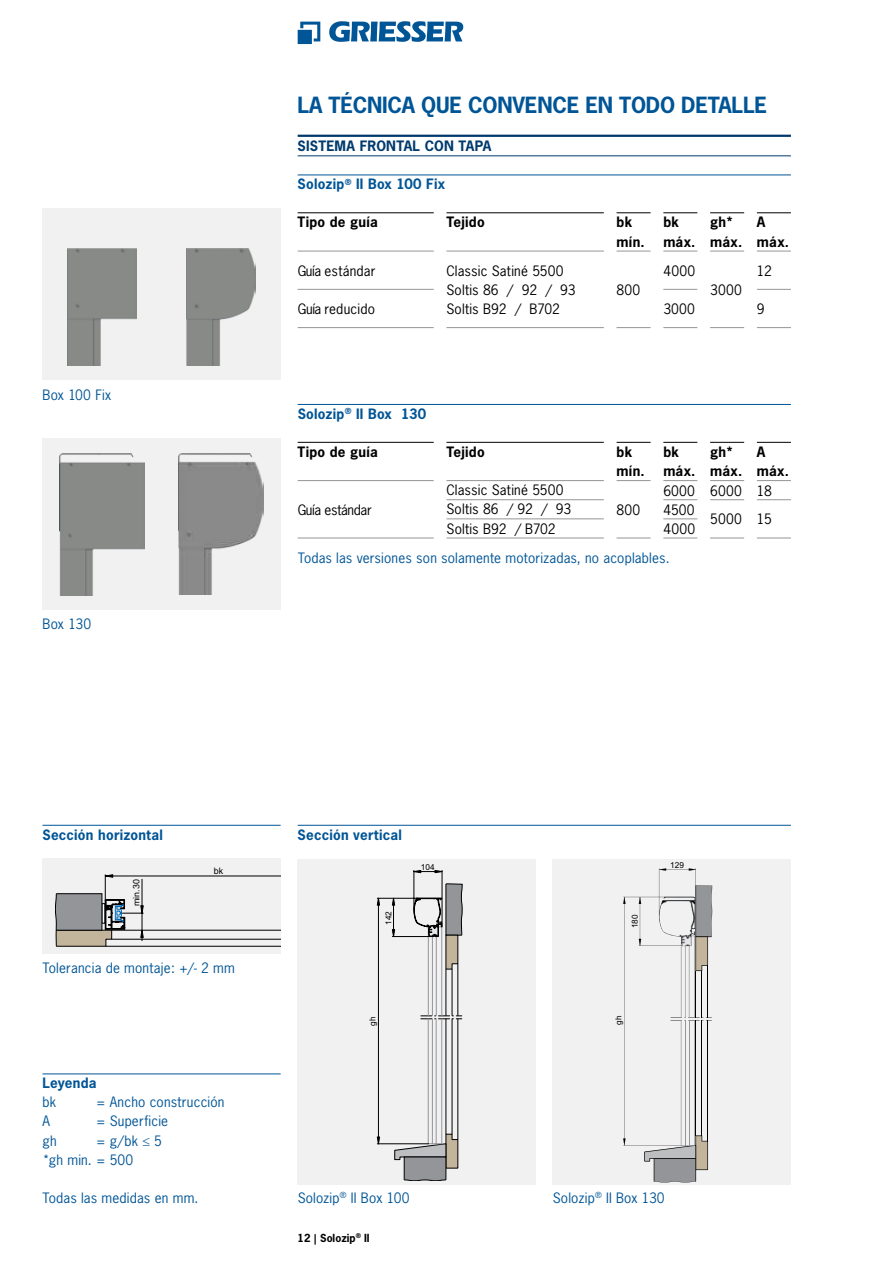
<style>
.page{position:relative;width:893px;height:1263px;background:#fff}
.page>*{position:absolute;margin:0;border:0;box-sizing:border-box;transform-origin:0 0}
.t1{font:700 21px "News Gothic";letter-spacing:-.01em;color:#005596}
.t2{font:13.5px/19.2px "News Gothic";letter-spacing:.015em;color:#005596}
.t3{font:13.5px/19.2px "News Gothic";letter-spacing:.01em;color:#000}
.t4{font:700 13.5px/19.2px "News Gothic";letter-spacing:.02em;color:#000}
.t5{font:700 13.5px "News Gothic";letter-spacing:.02em;color:#005596}
.t6{font:700 13.5px "News Gothic";letter-spacing:.01em;color:#003a6d}
.t7{font:13.5px "News Gothic";letter-spacing:-.025em;color:#000}
.t8{font:700 10.5px "News Gothic";color:#000}
.t9{font:9px "Arial";color:#000}
.t10{font:8.25px "Arial";color:#000}
</style>
<div class="page">
<svg style="left:298px;top:22px;width:22px;height:22px"></svg>
<svg style="left:329px;top:21px;width:134px;height:21px"></svg>
<div style="left:43px;top:438px;width:119px;height:172px;background:#f1f1f2"></div>
<img style="left:59px;top:454px;width:86px;height:141px">
<div style="left:43px;top:208px;width:119px;height:172px;background:#f1f1f2"></div>
<img style="left:68px;top:248px;width:68px;height:118px">
<div style="left:162px;top:208px;width:119px;height:172px;background:#f1f1f2"></div>
<img style="left:187px;top:248px;width:68px;height:117px">
<div style="left:162px;top:438px;width:119px;height:172px;background:#f1f1f2"></div>
<img style="left:178px;top:454px;width:86px;height:141px">
<div style="left:43px;top:858px;width:238px;height:96px;background:#f1f1f2"></div>
<hr style="left:112px;top:930px;width:169px;height:1px;background:#000">
<hr style="left:112px;top:939px;width:169px;height:1px;background:#000">
<hr style="left:106px;top:946px;width:175px;height:1px;background:#000">
<hr style="left:105px;top:876px;width:176px;height:1px;background:#000">
<svg style="left:55px;top:874px;width:88px;height:73px"></svg>
<div style="left:553px;top:859px;width:238px;height:326px;background:#f1f1f2"></div>
<svg style="left:623px;top:868px;width:89px;height:314px"></svg>
<div style="left:298px;top:859px;width:238px;height:325px;background:#f1f1f2"></div>
<svg style="left:377px;top:1137px;width:3px;height:6px"></svg>
<svg style="left:377px;top:899px;width:3px;height:6px"></svg>
<svg style="left:392px;top:883px;width:70px;height:298px"></svg>
<hr style="left:378px;top:898px;width:1px;height:246px;background:#000">
<hr style="left:377px;top:1143px;width:52px;height:1px;background:#000">
<hr style="left:392px;top:936px;width:37px;height:1px;background:#000">
<hr style="left:393px;top:898px;width:1px;height:38px;background:#000">
<hr style="left:414px;top:870px;width:1px;height:39px;background:#000">
<hr style="left:442px;top:870px;width:1px;height:57px;background:#000">
<svg style="left:414px;top:870px;width:28px;height:3px"></svg>
<hr style="left:377px;top:898px;width:41px;height:1px;background:#000">
<hr style="left:298px;top:135px;width:493px;height:2px;background:#003a6d">
<hr style="left:298px;top:156px;width:493px;height:1px;background:#003a6d">
<hr style="left:298px;top:175px;width:493px;height:1px;background:#005596">
<hr style="left:298px;top:404px;width:493px;height:1px;background:#005596">
<hr style="left:298px;top:213px;width:136px;height:1px;background:#000">
<hr style="left:446px;top:213px;width:158px;height:1px;background:#000">
<hr style="left:617px;top:213px;width:34px;height:1px;background:#000">
<hr style="left:663px;top:213px;width:34px;height:1px;background:#000">
<hr style="left:710px;top:213px;width:34px;height:1px;background:#000">
<hr style="left:757px;top:213px;width:34px;height:1px;background:#000">
<hr style="left:298px;top:251px;width:136px;height:1px;background:#939598">
<hr style="left:663px;top:251px;width:34px;height:1px;background:#939598">
<hr style="left:710px;top:251px;width:34px;height:1px;background:#939598">
<hr style="left:757px;top:251px;width:34px;height:1px;background:#939598">
<hr style="left:298px;top:289px;width:136px;height:1px;background:#939598">
<hr style="left:663px;top:289px;width:34px;height:1px;background:#939598">
<hr style="left:757px;top:289px;width:34px;height:1px;background:#939598">
<hr style="left:298px;top:327px;width:136px;height:1px;background:#939598">
<hr style="left:446px;top:327px;width:158px;height:1px;background:#939598">
<hr style="left:617px;top:327px;width:34px;height:1px;background:#939598">
<hr style="left:663px;top:327px;width:34px;height:1px;background:#939598">
<hr style="left:710px;top:327px;width:34px;height:1px;background:#939598">
<hr style="left:757px;top:327px;width:34px;height:1px;background:#939598">
<hr style="left:446px;top:251px;width:158px;height:1px;background:#939598">
<hr style="left:617px;top:251px;width:34px;height:1px;background:#939598">
<hr style="left:298px;top:442px;width:136px;height:1px;background:#000">
<hr style="left:446px;top:442px;width:158px;height:1px;background:#000">
<hr style="left:617px;top:442px;width:34px;height:1px;background:#000">
<hr style="left:663px;top:442px;width:34px;height:1px;background:#000">
<hr style="left:710px;top:442px;width:34px;height:1px;background:#000">
<hr style="left:757px;top:442px;width:34px;height:1px;background:#000">
<hr style="left:298px;top:480px;width:136px;height:1px;background:#939598">
<hr style="left:663px;top:480px;width:34px;height:1px;background:#939598">
<hr style="left:710px;top:480px;width:34px;height:1px;background:#939598">
<hr style="left:757px;top:480px;width:34px;height:1px;background:#939598">
<hr style="left:446px;top:499px;width:158px;height:1px;background:#939598">
<hr style="left:663px;top:499px;width:34px;height:1px;background:#939598">
<hr style="left:710px;top:499px;width:34px;height:1px;background:#939598">
<hr style="left:757px;top:499px;width:34px;height:1px;background:#939598">
<hr style="left:446px;top:519px;width:158px;height:1px;background:#939598">
<hr style="left:663px;top:519px;width:34px;height:1px;background:#939598">
<hr style="left:298px;top:538px;width:136px;height:1px;background:#939598">
<hr style="left:663px;top:538px;width:34px;height:1px;background:#939598">
<hr style="left:710px;top:538px;width:34px;height:1px;background:#939598">
<hr style="left:757px;top:538px;width:34px;height:1px;background:#939598">
<hr style="left:446px;top:538px;width:158px;height:1px;background:#939598">
<hr style="left:617px;top:538px;width:34px;height:1px;background:#939598">
<hr style="left:446px;top:480px;width:158px;height:1px;background:#939598">
<hr style="left:617px;top:480px;width:34px;height:1px;background:#939598">
<hr style="left:43px;top:825px;width:238px;height:1px;background:#005596">
<hr style="left:298px;top:825px;width:493px;height:1px;background:#005596">
<hr style="left:43px;top:1074px;width:238px;height:1px;background:#005596">
<p class="t2" style="left:43px;top:385px;width:70px">Box 100 Fix</p>
<p class="t2" style="left:43px;top:614px;width:50px">Box 130</p>
<h1 class="t1" style="left:298px;top:91px;width:471px">LA TÉCNICA QUE CONVENCE EN TODO DETALLE</h1>
<p class="t6" style="left:298px;top:137px;width:195px">SISTEMA FRONTAL CON TAPA</p>
<p class="t5" style="left:298px;top:175px;width:149px">Solozip<sup>®</sup> II Box 100 Fix</p>
<p class="t4" style="left:298px;top:212px;width:82px">Tipo de guía</p>
<p class="t4" style="left:446px;top:212px;width:40px">Tejido</p>
<p class="t4" style="left:617px;top:212px;width:30px">bk mín.</p>
<p class="t4" style="left:663px;top:212px;width:34px">bk máx.</p>
<p class="t4" style="left:710px;top:212px;width:34px">gh* máx.</p>
<p class="t4" style="left:757px;top:212px;width:34px">A máx.</p>
<p class="t3" style="left:298px;top:261px;width:79px">Guía estándar</p>
<p class="t3" style="left:446px;top:261px;width:131px">Classic Satiné 5500<br>Soltis 86 / 92 / 93<br>Soltis B92 / B702</p>
<p class="t3" style="left:663px;top:261px;width:33px">4000</p>
<p class="t3" style="left:757px;top:261px;width:16px">12</p>
<p class="t3" style="left:617px;top:280px;width:25px">800</p>
<p class="t3" style="left:710px;top:280px;width:33px">3000</p>
<p class="t3" style="left:298px;top:299px;width:79px">Guía reducido</p>
<p class="t3" style="left:663px;top:299px;width:33px">3000</p>
<p class="t3" style="left:757px;top:299px;width:9px">9</p>
<p class="t5" style="left:298px;top:405px;width:130px">Solozip<sup>®</sup> II Box 130</p>
<p class="t4" style="left:298px;top:442px;width:82px">Tipo de guía</p>
<p class="t4" style="left:446px;top:442px;width:40px">Tejido</p>
<p class="t4" style="left:617px;top:442px;width:30px">bk mín.</p>
<p class="t4" style="left:663px;top:442px;width:34px">bk máx.</p>
<p class="t4" style="left:710px;top:442px;width:34px">gh* máx.</p>
<p class="t4" style="left:757px;top:442px;width:34px">A máx.</p>
<p class="t7" style="left:298px;top:501px;width:76px">Guía estándar</p>
<p class="t3" style="left:446px;top:480px;width:119px">Classic Satiné 5500</p>
<p class="t3" style="left:663px;top:481px;width:110px">6000 6000 18</p>
<p class="t3" style="left:446px;top:500px;width:126px">Soltis 86 / 92 / 93</p>
<p class="t3" style="left:663px;top:500px;width:33px">4500</p>
<p class="t3" style="left:617px;top:500px;width:25px">800</p>
<p class="t3" style="left:710px;top:509px;width:63px">5000 15</p>
<p class="t3" style="left:447px;top:519px;width:111px">Soltis B92 / B702</p>
<p class="t3" style="left:663px;top:519px;width:33px">4000</p>
<p class="t2" style="left:298px;top:548px;width:373px">Todas las versiones son solamente motorizadas, no acoplables.</p>
<p class="t5" style="left:43px;top:825px;width:122px">Sección horizontal</p>
<p class="t5" style="left:298px;top:825px;width:106px">Sección vertical</p>
<p class="t9" style="left:131px;top:906px;width:28px;rotate:-90deg">min.30</p>
<p class="t9" style="left:214px;top:865px;width:11px">bk</p>
<p class="t2" style="left:43px;top:958px;width:194px">Tolerancia de montaje: +/- 2 mm</p>
<p class="t10" style="left:383px;top:925px;width:15px;rotate:-90deg">142</p>
<p class="t10" style="left:367px;top:1026px;width:11px;rotate:-90deg">gh</p>
<p class="t10" style="left:421px;top:861px;width:15px">104</p>
<p class="t10" style="left:630px;top:928px;width:15px;rotate:-90deg">180</p>
<p class="t10" style="left:670px;top:859px;width:15px">129</p>
<p class="t10" style="left:613px;top:1025px;width:11px;rotate:-90deg">gh</p>
<p class="t5" style="left:43px;top:1074px;width:56px">Leyenda</p>
<p class="t2" style="left:43px;top:1092px;width:15px">bk</p>
<p class="t2" style="left:97px;top:1092px;width:130px">= Ancho construcción</p>
<p class="t2" style="left:43px;top:1112px;width:9px">A</p>
<p class="t2" style="left:97px;top:1112px;width:73px">= Superficie</p>
<p class="t2" style="left:43px;top:1131px;width:16px">gh</p>
<p class="t2" style="left:43px;top:1131px;width:121px;text-indent:54px">= g/bk ≤ 5 *gh min. = 500</p>
<p class="t2" style="left:43px;top:1188px;width:157px">Todas las medidas en mm.</p>
<p class="t2" style="left:298px;top:1188px;width:113px">Solozip<sup>®</sup> II Box 100</p>
<p class="t2" style="left:553px;top:1188px;width:113px">Solozip<sup>®</sup> II Box 130</p>
<p class="t8" style="left:298px;top:1231px;width:74px">12 | Solozip<sup>®</sup> II</p>
</div>
